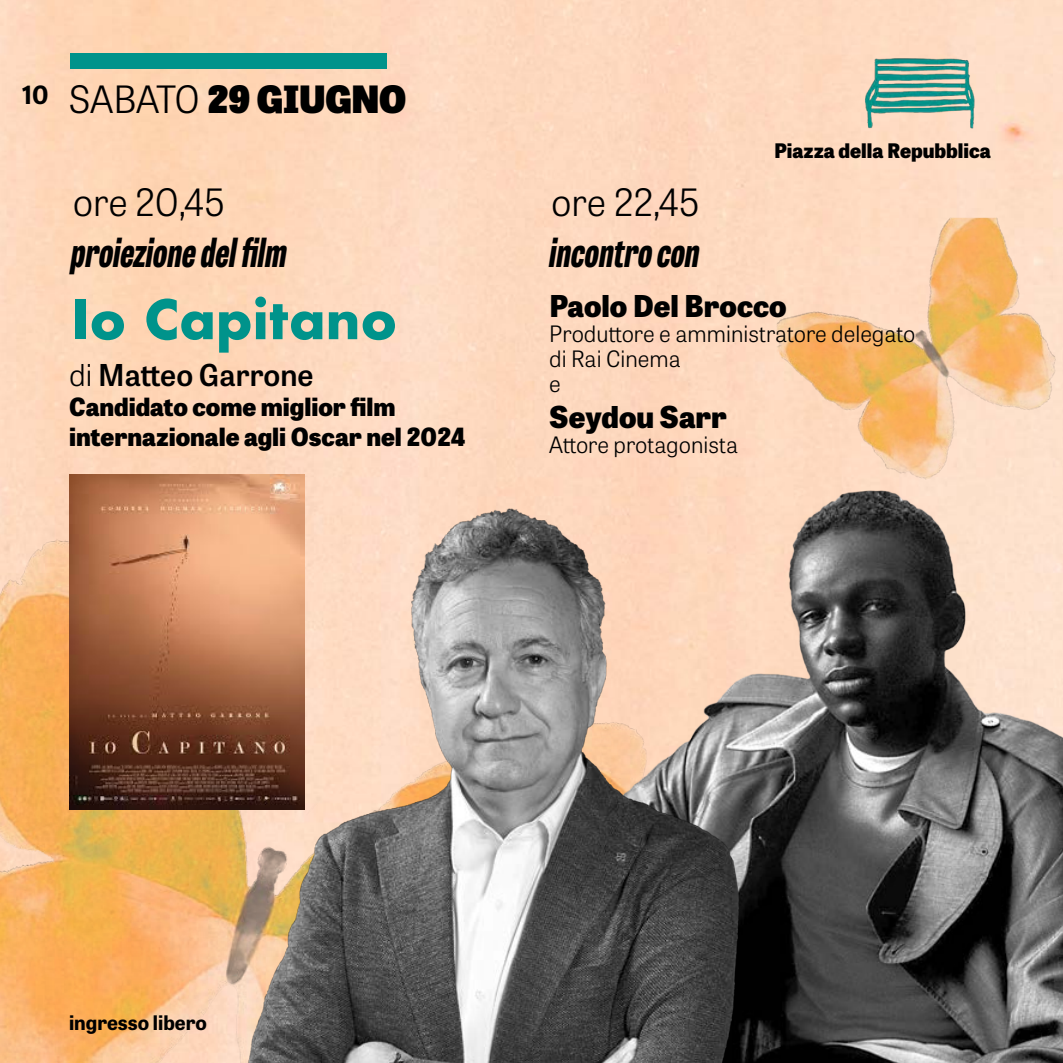
<style>
.page{position:relative;width:1063px;height:1063px;background:#fff}
.page>*{position:absolute;margin:0;border:0;box-sizing:border-box;transform-origin:0 0}
.t1{font:700 52.5px "Futura";color:#00938b}
.t2{font:italic 800 40px "Tablet Gothic Compressed";color:#000}
.t3{font:300 37.5px "Tablet Gothic";color:#000}
.t4{font:800 37.5px "Tablet Gothic";color:#000}
.t5{font:800 30px "Tablet Gothic";color:#000}
.t6{font:600 30px "Tablet Gothic";color:#000}
.t7{font:800 25px/30px "Tablet Gothic";color:#000}
.t8{font:700 25px "Tablet Gothic";color:#000}
.t9{font:300 22.5px/25px "Tablet Gothic";color:#000}
.t10{font:800 20px "Tablet Gothic";color:#000}
.t11{font:700 20px "Tablet Gothic";color:#000}
.s1{font-weight:300}
</style>
<div class="page">
<img style="left:0;top:0;width:1063px;height:539px">
<img style="left:841px;top:33px;width:155px;height:105px">
<img style="left:0;top:539px;width:177px;height:524px">
<img style="left:777px;top:218px;width:286px;height:219px">
<div style="left:71px;top:53px;width:316px;height:15px;background:#00938b"></div>
<img style="left:592px;top:437px;width:471px;height:626px">
<img style="left:177px;top:500px;width:597px;height:563px">
<img style="left:69px;top:475px;width:235px;height:335px">
<p class="t8" style="left:22px;top:77px;width:28px">10</p>
<h3 class="t4" style="left:69px;top:71px;width:339px"><span class="s1">SABATO</span> 29 GIUGNO</h3>
<h3 class="t3" style="left:73px;top:177px;width:154px">ore 20,45</h3>
<h3 class="t3" style="left:551px;top:177px;width:150px">ore 22,45</h3>
<p class="t10" style="left:774px;top:136px;width:218px">Piazza della Repubblica</p>
<h2 class="t2" style="left:71px;top:224px;width:218px">proiezione del film</h2>
<h1 class="t1" style="left:71px;top:282px;width:328px">Io Capitano</h1>
<h3 class="t6" style="left:69px;top:354px;width:246px"><span class="s1">di</span> Matteo Garrone</h3>
<p class="t7" style="left:69px;top:391px;width:398px">Candidato come miglior film internazionale agli Oscar nel 2024</p>
<h2 class="t2" style="left:549px;top:224px;width:152px">incontro con</h2>
<h3 class="t5" style="left:549px;top:284px;width:239px">Paolo Del Brocco</h3>
<p class="t9" style="left:549px;top:320px;width:368px">Produttore e amministratore delegato di Rai Cinema<br>e</p>
<h3 class="t5" style="left:549px;top:395px;width:179px">Seydou Sarr</h3>
<p class="t9" style="left:549px;top:431px;width:191px">Attore protagonista</p>
<p class="t11" style="left:69px;top:1008px;width:139px">ingresso libero</p>
</div>
